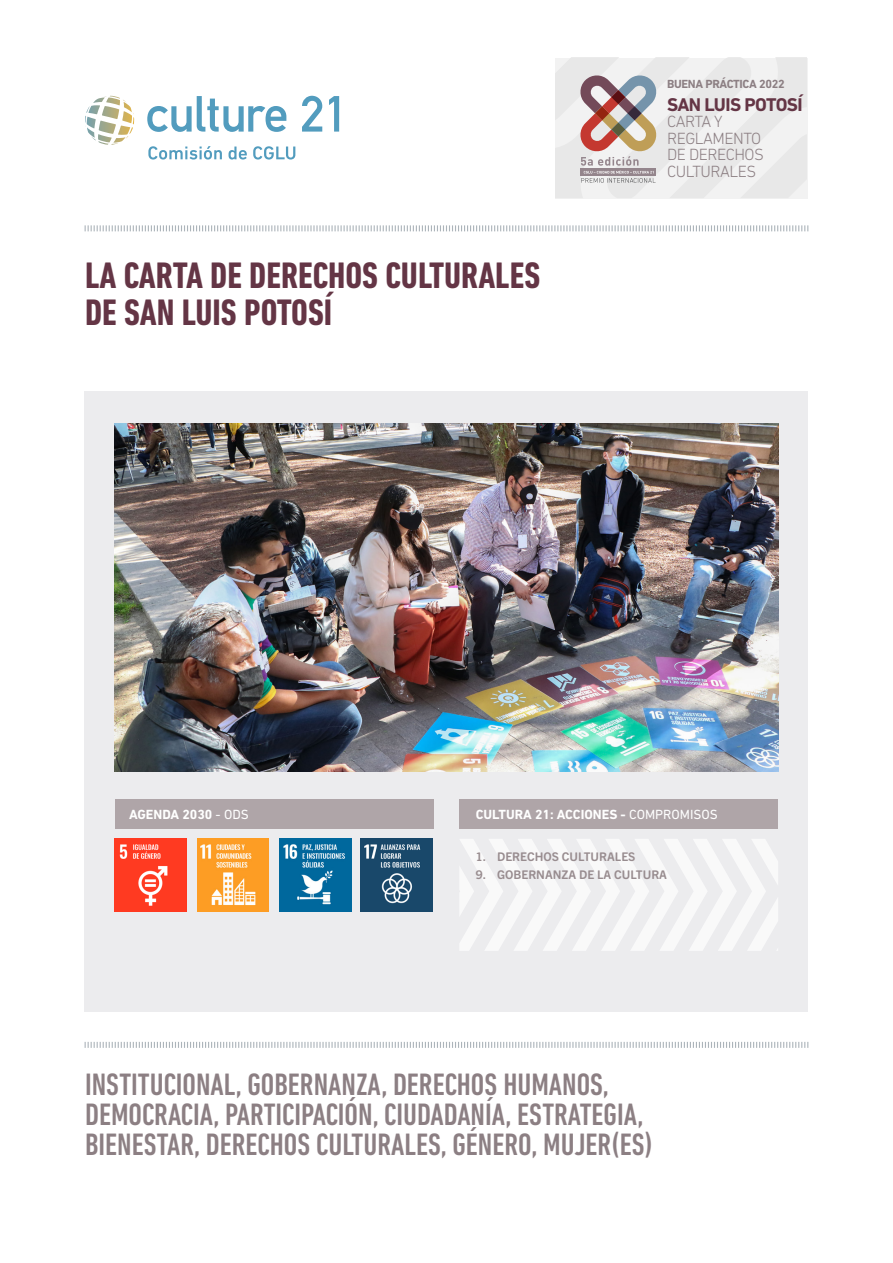
<style>
.page{position:relative;width:893px;height:1263px;background:#fff}
.page>*{position:absolute;margin:0;border:0;box-sizing:border-box;transform-origin:0 0}
.t1{font:700 condensed 37.5px/37.5px "DIN Next LT Pro";color:#643545}
.t2{font:500 condensed 31.5px/30px "DIN Next LT Pro";color:#8c7f83}
.t3{font:700 18.75px "DIN Next LT Pro";letter-spacing:-.03em;color:#643545}
.t4{font:300 16.5px/16.5px "DIN Next LT Pro";letter-spacing:-.03em;color:#8c7f83}
.t5{font:700 13.5px "DIN Next LT Pro";color:#fff}
.t6{font:700 12px "Trade Gothic Next SR Pro";color:#988c8f}
.t7{font:700 12px "DIN Next LT Pro";letter-spacing:-.025em;color:#8c7f83}
.s1{font-weight:400}
</style>
<div class="page">
<svg style="left:555px;top:58px;width:252px;height:140px"></svg>
<div style="left:85px;top:391px;width:723px;height:621px;background:#ececee"></div>
<div style="left:115px;top:799px;width:319px;height:30px;background:#afa5a8"></div>
<div style="left:459px;top:799px;width:319px;height:30px;background:#afa5a8"></div>
<svg style="left:459px;top:839px;width:319px;height:112px"></svg>
<svg style="left:84px;top:225px;width:725px;height:7px"></svg>
<svg style="left:84px;top:1041px;width:725px;height:7px"></svg>
<svg style="left:148px;top:146px;width:147px;height:14px"></svg>
<svg style="left:147px;top:96px;width:192px;height:36px"></svg>
<svg style="left:85px;top:96px;width:48px;height:28px"></svg>
<img style="left:114px;top:423px;width:664px;height:349px">
<img style="left:197px;top:839px;width:72px;height:72px">
<img style="left:115px;top:839px;width:72px;height:72px">
<img style="left:279px;top:839px;width:72px;height:72px">
<img style="left:361px;top:839px;width:72px;height:72px">
<p class="t1" style="left:85px;top:256px;width:457px">LA CARTA DE DERECHOS CULTURALES<br>DE SAN LUIS POTOSÍ</p>
<p class="t7" style="left:667px;top:77px;width:119px">BUENA PRÁCTICA 2022</p>
<p class="t3" style="left:667px;top:93px;width:137px">SAN LUIS POTOSÍ</p>
<p class="t4" style="left:667px;top:113px;width:99px">CARTA Y<br>REGLAMENTO<br>DE DERECHOS<br>CULTURALES</p>
<p class="t5" style="left:129px;top:807px;width:121px">AGENDA 2030 <span class="s1">- ODS</span></p>
<p class="t5" style="left:476px;top:807px;width:244px">CULTURA 21: ACCIONES - <span class="s1">COMPROMISOS</span></p>
<p class="t6" style="left:476px;top:848px;width:161px">1. DERECHOS CULTURALES</p>
<p class="t6" style="left:476px;top:866px;width:193px">9. GOBERNANZA DE LA CULTURA</p>
<p class="t2" style="left:85px;top:1069px;width:570px">INSTITUCIONAL, GOBERNANZA, DERECHOS HUMANOS,<br>DEMOCRACIA, PARTICIPACIÓN, CIUDADANÍA, ESTRATEGIA,<br>BIENESTAR, DERECHOS CULTURALES, GÉNERO, MUJER(ES)</p>
</div>
